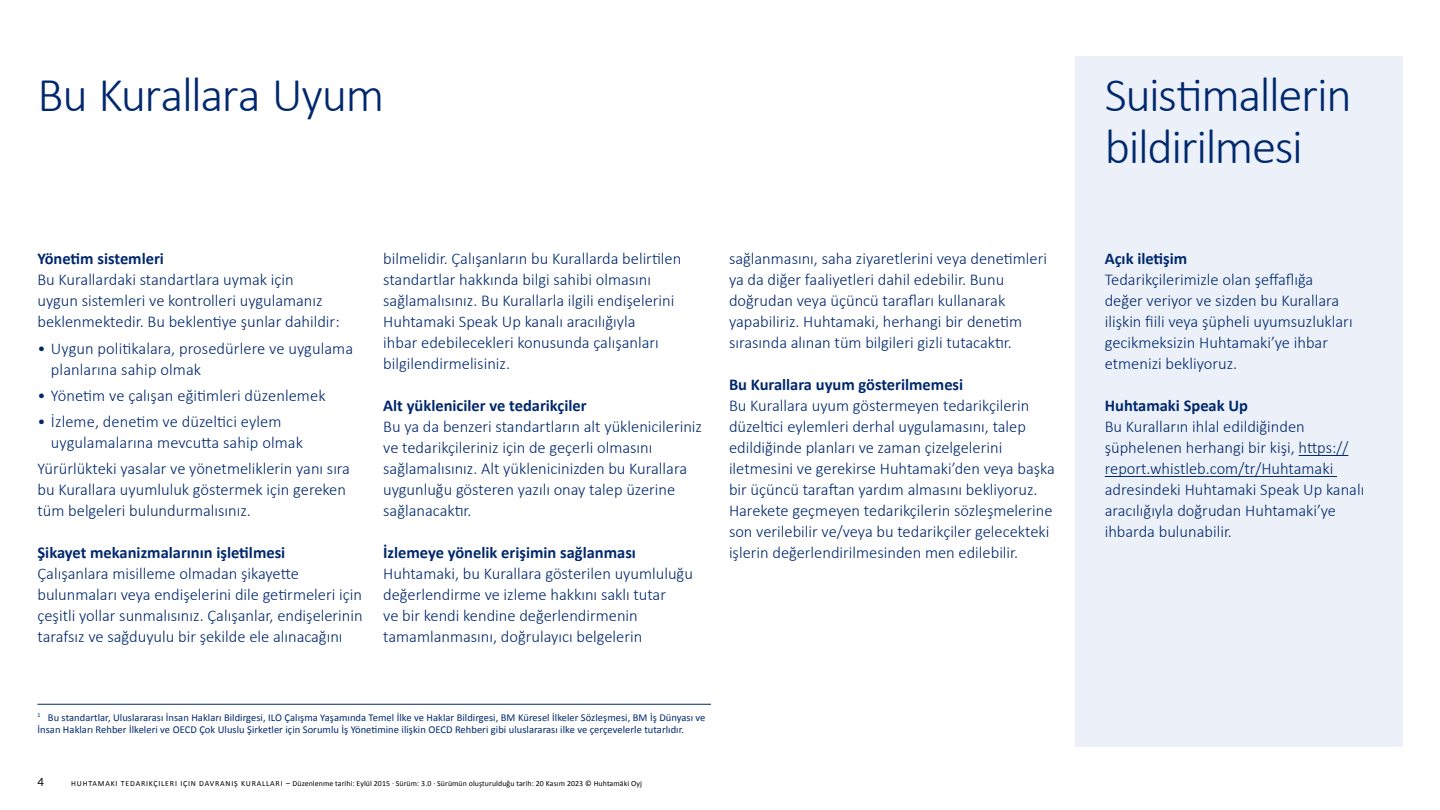
<style>
.page{position:relative;width:1440px;height:810px;background:#fff}
.page>*{position:absolute;margin:0;border:0;box-sizing:border-box;transform-origin:0 0}
.t1{font:300 48.75px/52.5px "Calibri";letter-spacing:-.03em;color:#00286e}
.t2{font:300 16.5px/21px "Calibri";color:#00286e}
.t3{font:700 16.5px "Calibri";color:#00286e}
.t4{font:11.25px "Lato";color:#000}
.t5{font:10.5px/12.6px "Calibri";letter-spacing:.005em;color:#00286e}
.t6{font:7.88px "Calibri";letter-spacing:.01em;color:#000}
</style>
<div class="page">
<div style="left:1075px;top:56px;width:327px;height:691px;background:#ecf1f9"></div>
<hr style="left:1299px;top:455px;width:49px;height:1px;background:#00286e">
<hr style="left:1105px;top:476px;width:232px;height:1px;background:#00286e">
<hr style="left:38px;top:704px;width:673px;height:1px;background:#00286e">
<h1 class="t1" style="left:38px;top:68px;width:348px">Bu Kurallara Uyum</h1>
<h1 class="t1" style="left:1105px;top:68px;width:248px">Suistimallerin bildirilmesi</h1>
<p class="t3" style="left:38px;top:249px;width:128px">Yönetim sistemleri</p>
<p class="t2" style="left:38px;top:269px;width:304px">Bu Kurallardaki standartlara uymak için<br>uygun sistemleri ve kontrolleri uygulamanız beklenmektedir. Bu beklentiye şunlar dahildir:</p>
<p class="t2" style="left:51px;top:338px;width:304px;text-indent:-13px">• Uygun politikalara, prosedürlere ve uygulama planlarına sahip olmak</p>
<p class="t2" style="left:38px;top:385px;width:290px">• Yönetim ve çalışan eğitimleri düzenlemek</p>
<p class="t2" style="left:51px;top:411px;width:254px;text-indent:-13px">• İzleme, denetim ve düzeltici eylem uygulamalarına mevcutta sahip olmak</p>
<p class="t2" style="left:38px;top:458px;width:314px">Yürürlükteki yasalar ve yönetmeliklerin yanı sıra bu Kurallara uyumluluk göstermek için gereken tüm belgeleri bulundurmalısınız.</p>
<p class="t3" style="left:38px;top:543px;width:249px">Şikayet mekanizmalarının işletilmesi</p>
<p class="t2" style="left:38px;top:563px;width:327px">Çalışanlara misilleme olmadan şikayette bulunmaları veya endişelerini dile getirmeleri için çeşitli yollar sunmalısınız. Çalışanlar, endişelerinin tarafsız ve sağduyulu bir şekilde ele alınacağını</p>
<p class="t2" style="left:383px;top:248px;width:300px">bilmelidir. Çalışanların bu Kurallarda belirtilen standartlar hakkında bilgi sahibi olmasını sağlamalısınız. Bu Kurallarla ilgili endişelerini Huhtamaki Speak Up kanalı aracılığıyla<br>ihbar edebilecekleri konusunda çalışanları bilgilendirmelisiniz.</p>
<p class="t3" style="left:383px;top:396px;width:205px">Alt yükleniciler ve tedarikçiler</p>
<p class="t2" style="left:383px;top:416px;width:320px">Bu ya da benzeri standartların alt yüklenicileriniz ve tedarikçileriniz için de geçerli olmasını sağlamalısınız. Alt yüklenicinizden bu Kurallara uygunluğu gösteren yazılı onay talep üzerine sağlanacaktır.</p>
<p class="t3" style="left:383px;top:543px;width:254px">İzlemeye yönelik erişimin sağlanması</p>
<p class="t2" style="left:383px;top:563px;width:311px">Huhtamaki, bu Kurallara gösterilen uyumluluğu değerlendirme ve izleme hakkını saklı tutar<br>ve bir kendi kendine değerlendirmenin tamamlanmasını, doğrulayıcı belgelerin</p>
<p class="t2" style="left:729px;top:248px;width:320px">sağlanmasını, saha ziyaretlerini veya denetimleri ya da diğer faaliyetleri dahil edebilir. Bunu doğrudan veya üçüncü tarafları kullanarak yapabiliriz. Huhtamaki, herhangi bir denetim sırasında alınan tüm bilgileri gizli tutacaktır.</p>
<p class="t3" style="left:729px;top:375px;width:236px">Bu Kurallara uyum gösterilmemesi</p>
<p class="t2" style="left:729px;top:395px;width:327px">Bu Kurallara uyum göstermeyen tedarikçilerin düzeltici eylemleri derhal uygulamasını, talep edildiğinde planları ve zaman çizelgelerini iletmesini ve gerekirse Huhtamaki’den veya başka bir üçüncü taraftan yardım almasını bekliyoruz.<br>Harekete geçmeyen tedarikçilerin sözleşmelerine son verilebilir ve/veya bu tedarikçiler gelecekteki işlerin değerlendirilmesinden men edilebilir.</p>
<p class="t5" style="left:38px;top:710px;width:669px"><sup>1</sup> Bu standartlar, Uluslararası İnsan Hakları Bildirgesi, ILO Çalışma Yaşamında Temel İlke ve Haklar Bildirgesi, BM Küresel İlkeler Sözleşmesi, BM İş Dünyası ve<br>İnsan Hakları Rehber İlkeleri ve OECD Çok Uluslu Şirketler için Sorumlu İş Yönetimine ilişkin OECD Rehberi gibi uluslararası ilke ve çerçevelerle tutarlıdır.</p>
<p class="t4" style="left:38px;top:776px;width:8px">4</p>
<p class="t6" style="left:71px;top:779px;width:572px">HUHTAMAKI TEDARIKÇILERI IÇIN DAVRANIŞ KURALLARI – Düzenlenme tarihi: Eylül 2015 · Sürüm: 3.0 · Sürümün oluşturulduğu tarih: 20 Kasım 2023 © Huhtamäki Oyj</p>
<p class="t3" style="left:1105px;top:249px;width:84px">Açık iletişim</p>
<p class="t2" style="left:1105px;top:269px;width:249px">Tedarikçilerimizle olan şeffaflığa değer veriyor ve sizden bu Kurallara ilişkin fiili veya şüpheli uyumsuzlukları gecikmeksizin Huhtamaki’ye ihbar etmenizi bekliyoruz.</p>
<p class="t3" style="left:1105px;top:396px;width:145px">Huhtamaki Speak Up</p>
<p class="t2" style="left:1105px;top:416px;width:261px">Bu Kuralların ihlal edildiğinden şüphelenen herhangi bir kişi, https:// report.whistleb.com/tr/Huhtamaki adresindeki Huhtamaki Speak Up kanalı aracılığıyla doğrudan Huhtamaki’ye ihbarda bulunabilir.</p>
</div>
